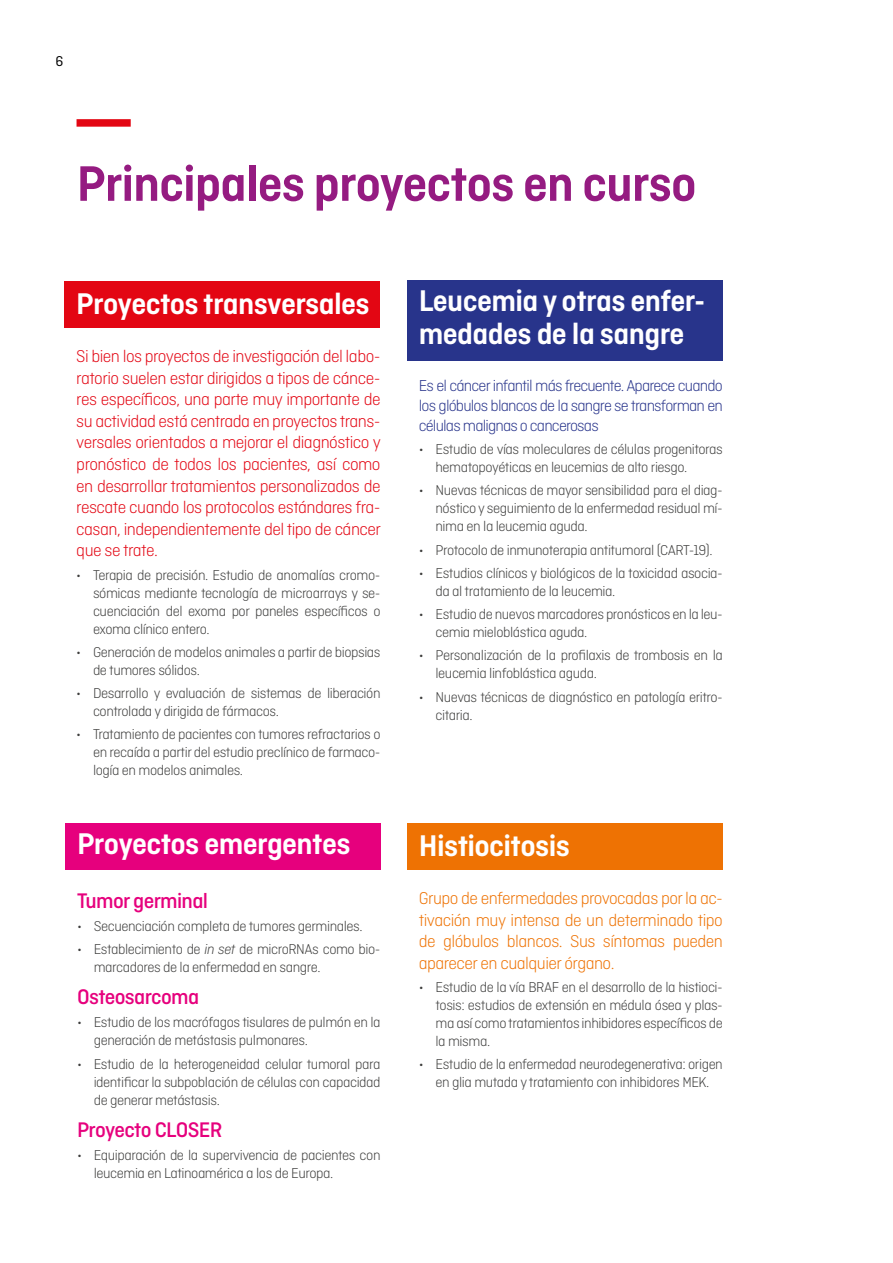
<style>
.page{position:relative;width:893px;height:1263px;background:#fff}
.page>*{position:absolute;margin:0;border:0;box-sizing:border-box;transform-origin:0 0}
.t1{font:600 52.5px "Ciutadella";letter-spacing:-.02em;color:#951b81}
.t2{font:600 31.5px/33.3px "Ciutadella";letter-spacing:-.02em;color:#fff}
.t3{font:500 22.2px "Ciutadella";letter-spacing:-.03em;color:#e6007d}
.t4{font:300 18px/21.6px "Ciutadella";letter-spacing:-.03em;color:#e30613;text-align:justify}
.t5{font:300 18px/21.6px "Ciutadella";letter-spacing:-.03em;color:#ee7203;text-align:justify}
.t6{font:300 16.65px/20px "Ciutadella";letter-spacing:-.05em;color:#28348b;text-align:justify}
.t7{font:300 15px/18px "Ciutadella";letter-spacing:-.03em;color:#3c3c3b}
.t8{font:15px "Ciutadella";color:#000}
.s1{font-style:italic}
</style>
<div class="page">
<div style="left:65px;top:281px;width:315px;height:46px;background:#e30613"></div>
<div style="left:65px;top:823px;width:316px;height:46px;background:#e6007d"></div>
<div style="left:408px;top:823px;width:315px;height:46px;background:#ee7203"></div>
<div style="left:408px;top:281px;width:315px;height:80px;background:#28348b"></div>
<div style="left:77px;top:119px;width:54px;height:8px;background:#e30613"></div>
<p class="t8" style="left:55px;top:53px;width:9px">6</p>
<h1 class="t1" style="left:77px;top:154px;width:622px">Principales proyectos en curso</h1>
<h2 class="t2" style="left:76px;top:287px;width:295px">Proyectos transversales</h2>
<p class="t4" style="left:76px;top:345px;width:306px">Si bien los proyectos de investigación del labo&shy;ratorio suelen estar dirigidos a tipos de cánce&shy;res específicos, una parte muy importante de su actividad está centrada en proyectos trans&shy;versales orientados a mejorar el diagnóstico y pronóstico de todos los pacientes, así como en desarrollar tratamientos personalizados de rescate cuando los protocolos estándares fra&shy;casan, independientemente del tipo de cáncer que se trate.</p>
<p class="t7" style="left:93px;top:566px;width:289px;text-align:justify;text-indent:-17px">• Terapia de precisión. Estudio de anomalías cromo&shy;sómicas mediante tecnología de microarrays y se&shy;cuenciación del exoma por paneles específicos o exoma clínico entero.</p>
<p class="t7" style="left:93px;top:643px;width:289px;text-indent:-17px">• Generación de modelos animales a partir de biopsias de tumores sólidos.</p>
<p class="t7" style="left:93px;top:684px;width:289px;text-indent:-17px">• Desarrollo y evaluación de sistemas de liberación controlada y dirigida de fármacos.</p>
<p class="t7" style="left:93px;top:725px;width:289px;text-align:justify;text-indent:-17px">• Tratamiento de pacientes con tumores refractarios o en recaída a partir del estudio preclínico de farmaco&shy;logía en modelos animales.</p>
<h2 class="t2" style="left:77px;top:827px;width:275px">Proyectos emergentes</h2>
<h3 class="t3" style="left:77px;top:888px;width:133px">Tumor germinal</h3>
<p class="t7" style="left:77px;top:917px;width:287px">• Secuenciación completa de tumores germinales.</p>
<p class="t7" style="left:94px;top:940px;width:288px;text-indent:-17px">• Establecimiento de <span class="s1">in set</span> de microRNAs como bio&shy;marcadores de la enfermedad en sangre.</p>
<h3 class="t3" style="left:77px;top:984px;width:124px">Osteosarcoma</h3>
<p class="t7" style="left:94px;top:1013px;width:288px;text-indent:-17px">• Estudio de los macrófagos tisulares de pulmón en la generación de metástasis pulmonares.</p>
<p class="t7" style="left:94px;top:1055px;width:288px;text-align:justify;text-indent:-17px">• Estudio de la heterogeneidad celular tumoral para identificar la subpoblación de células con capacidad de generar metástasis.</p>
<h3 class="t3" style="left:77px;top:1117px;width:147px">Proyecto CLOSER</h3>
<p class="t7" style="left:94px;top:1146px;width:288px;text-indent:-17px">• Equiparación de la supervivencia de pacientes con leucemia en Latinoamérica a los de Europa.</p>
<h2 class="t2" style="left:419px;top:284px;width:288px">Leucemia y otras enfer&shy;medades de la sangre</h2>
<p class="t6" style="left:419px;top:375px;width:306px">Es el cáncer infantil más frecuente. Aparece cuando los glóbulos blancos de la sangre se transforman en células malignas o cancerosas</p>
<p class="t7" style="left:435px;top:440px;width:289px;text-indent:-17px">• Estudio de vías moleculares de células progenitoras hematopoyéticas en leucemias de alto riesgo.</p>
<p class="t7" style="left:435px;top:481px;width:289px;text-align:justify;text-indent:-17px">• Nuevas técnicas de mayor sensibilidad para el diag&shy;nóstico y seguimiento de la enfermedad residual mí&shy;nima en la leucemia aguda.</p>
<p class="t7" style="left:419px;top:541px;width:295px">• Protocolo de inmunoterapia antitumoral (CART-19).</p>
<p class="t7" style="left:435px;top:564px;width:289px;text-indent:-17px">• Estudios clínicos y biológicos de la toxicidad asocia&shy;da al tratamiento de la leucemia.</p>
<p class="t7" style="left:435px;top:605px;width:289px;text-indent:-17px">• Estudio de nuevos marcadores pronósticos en la leu&shy;cemia mieloblástica aguda.</p>
<p class="t7" style="left:435px;top:646px;width:289px;text-indent:-17px">• Personalización de la profilaxis de trombosis en la leucemia linfoblástica aguda.</p>
<p class="t7" style="left:435px;top:688px;width:289px;text-indent:-17px">• Nuevas técnicas de diagnóstico en patología eritro&shy;citaria.</p>
<h2 class="t2" style="left:419px;top:829px;width:153px">Histiocitosis</h2>
<p class="t5" style="left:419px;top:887px;width:306px">Grupo de enfermedades provocadas por la ac&shy;tivación muy intensa de un determinado tipo de glóbulos blancos. Sus síntomas pueden aparecer en cualquier órgano.</p>
<p class="t7" style="left:435px;top:978px;width:289px;text-align:justify;text-indent:-17px">• Estudio de la vía BRAF en el desarrollo de la histioci&shy;tosis: estudios de extensión en médula ósea y plas&shy;ma así como tratamientos inhibidores específicos de la misma.</p>
<p class="t7" style="left:419px;top:1055px;width:306px;text-align:center">• Estudio de la enfermedad neurodegenerativa: origen en glia mutada y tratamiento con inhibidores MEK.</p>
</div>
